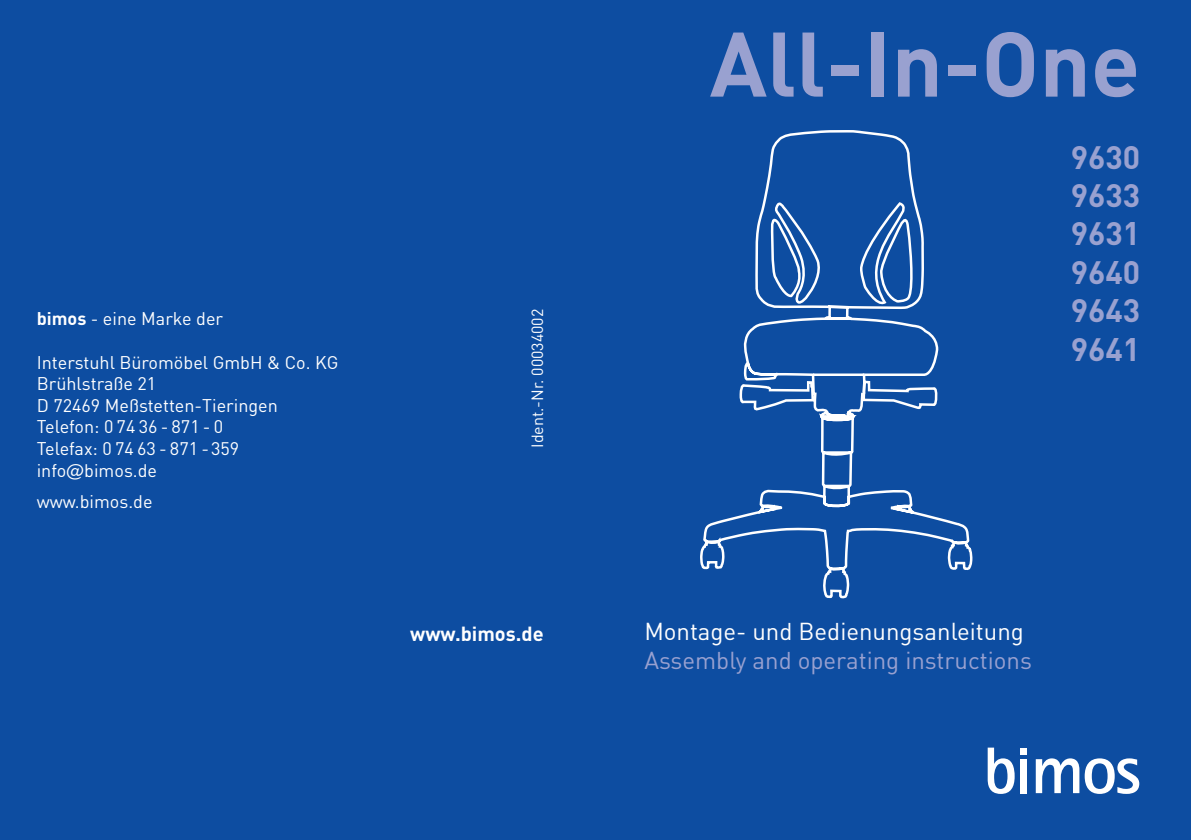
<style>
.page{position:relative;width:1191px;height:840px;background:#0d4da1}
.page>*{position:absolute;margin:0;border:0;box-sizing:border-box;transform-origin:0 0}
.t1{font:700 90px "DIN";color:#99a1d0}
.t2{font:700 32px/38.4px "DIN";color:#99a1d0;text-align:justify}
.t3{font:24px "DIN";color:#99a1d0}
.t4{font:24px "DIN";color:#fff}
.t5{font:700 20px "DIN";color:#fff}
.t6{font:18px/21.6px "DIN";color:#fff}
.t7{font:16px "DIN";color:#fff}
.s1{font-weight:700}
.s2{font-family:"Zurich BT"}
</style>
<div class="page">
<div style="left:1021px;top:747px;width:6px;height:7px;background:#fff"></div>
<svg style="left:1036px;top:758px;width:43px;height:35px"></svg>
<svg style="left:1085px;top:758px;width:54px;height:36px"></svg>
<div style="left:1021px;top:759px;width:6px;height:34px;background:#fff"></div>
<svg style="left:988px;top:747px;width:27px;height:47px"></svg>
<svg style="left:700px;top:130px;width:272px;height:468px"></svg>
<hr style="left:813px;top:373px;width:51px;height:3px;background:#fff">
<p class="t6" style="left:37px;top:308px;width:188px"><span class="s1">bimos</span> - eine Marke der</p>
<p class="t6" style="left:37px;top:351px;width:303px">Interstuhl Büromöbel GmbH &amp; Co. KG<br>Brühlstraße 21<br>D 72469 Meßstetten-Tieringen<br>Telefon: 0 74 36 - 871 - 0<br>Telefax: 0 74 63 - 871 - 359 info<span class="s2">@</span>bimos.de</p>
<p class="t6" style="left:37px;top:490px;width:117px">www.bimos.de</p>
<p class="t7" style="left:527px;top:448px;width:140px;rotate:-90deg">Ident.-Nr. 00034002</p>
<p class="t5" style="left:410px;top:621px;width:135px">www.bimos.de</p>
<h1 class="t1" style="left:710px;top:5px;width:432px">All-In-One</h1>
<h2 class="t2" style="left:1071px;top:136px;width:71px">9630<br>9633<br>9631<br>9640<br>9643<br>9641</h2>
<h3 class="t4" style="left:644px;top:617px;width:381px">Montage- und Bedienungsanleitung</h3>
<h3 class="t3" style="left:644px;top:645px;width:389px">Assembly and operating instructions</h3>
</div>
